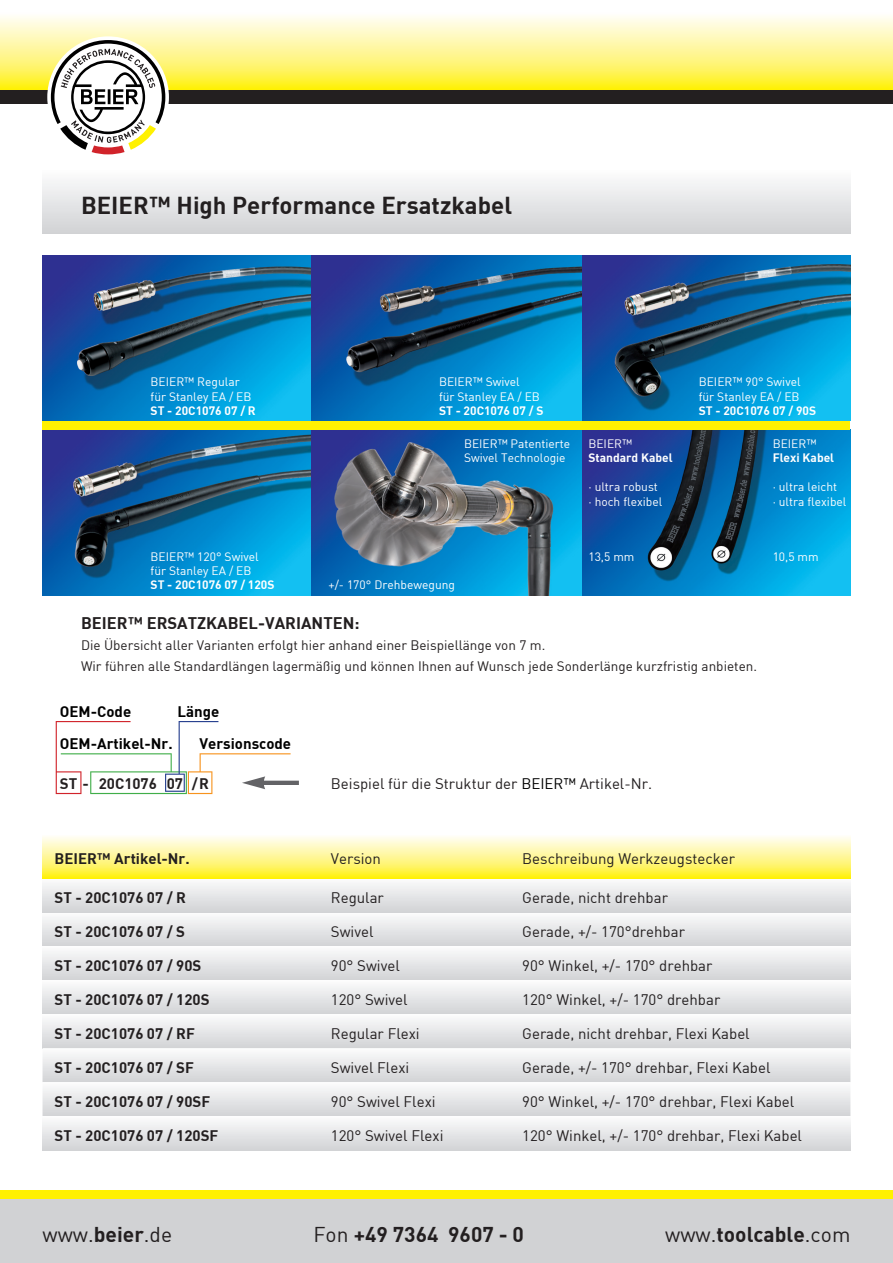
<style>
.page{position:relative;width:893px;height:1263px;background:#fff}
.page>*{position:absolute;margin:0;border:0;box-sizing:border-box;transform-origin:0 0}
.t1{font:24px "DIN Bold";color:#231f20}
.t2{font:21px "DIN Bold";color:#231f20}
.t3{font:21px "DIN";color:#231f20}
.t4{font:16.5px "DIN Bold";color:#231f20}
.t5{font:15px "DIN";color:#231f20}
.t6{font:15px "DIN Bold";color:#231f20}
.t7{font:15px/32.2px "DIN Bold";color:#000}
.t8{font:13.5px/21px "DIN";color:#231f20}
.t9{font:12px/14.4px "DIN";color:#fff}
.t10{font:12px "DIN Bold";color:#fff}
.s1{color:#000}
.s2{font-family:"DIN"}
.s3{font-family:"DIN Bold"}
</style>
<div class="page">
<div style="left:0;top:1199px;width:893px;height:64px;background:#d1d2d4"></div>
<div style="left:0;top:1191px;width:893px;height:8px;background:#fff101"></div>
<div style="left:43px;top:170px;width:807px;height:64px;background:linear-gradient(to bottom,#fcfdfd,#d1d2d5)"></div>
<img style="left:43px;top:429px;width:807px;height:166px">
<img style="left:43px;top:255px;width:807px;height:166px">
<div style="left:43px;top:421px;width:807px;height:8px;background:#fff101"></div>
<div style="left:43px;top:912px;width:807px;height:34px;background:linear-gradient(to bottom,#fcfcfc,#d3d4d7)"></div>
<div style="left:43px;top:878px;width:807px;height:34px;background:linear-gradient(to bottom,#fcfcfc,#d3d4d7)"></div>
<svg style="left:43px;top:952px;width:807px;height:62px"></svg>
<img style="left:43px;top:980px;width:807px;height:1px">
<div style="left:43px;top:1014px;width:807px;height:34px;background:linear-gradient(to bottom,#fcfcfc,#d3d4d7)"></div>
<svg style="left:43px;top:1054px;width:807px;height:62px"></svg>
<img style="left:43px;top:1082px;width:807px;height:1px">
<div style="left:43px;top:1116px;width:807px;height:34px;background:linear-gradient(to bottom,#fcfcfc,#d3d4d7)"></div>
<svg style="left:43px;top:837px;width:807px;height:41px;background:#fff68d"></svg>
<svg style="left:56px;top:721px;width:243px;height:73px"></svg>
<div style="left:0;top:89px;width:893px;height:15px;background:#231f20"></div>
<svg style="left:0;top:16px;width:893px;height:73px;background:#fff791"></svg>
<div style="left:47px;top:36px;width:122px;height:122px;background:#fff;border-radius:50%"></div>
<svg style="left:51px;top:40px;width:114px;height:114px"></svg>
<h1 class="t1" style="left:81px;top:190px;width:433px">BEIER™ High Performance Ersatzkabel</h1>
<p class="t9" style="left:151px;top:375px;width:102px">BEIER™ Regular für Stanley EA / EB</p>
<p class="t10" style="left:151px;top:403px;width:107px">ST - 20C1076 07 / R</p>
<p class="t9" style="left:151px;top:549px;width:110px">BEIER™ 120° Swivel für Stanley EA / EB</p>
<p class="t10" style="left:151px;top:577px;width:126px">ST - 20C1076 07 / 120S</p>
<p class="t9" style="left:439px;top:375px;width:102px">BEIER™ Swivel<br>für Stanley EA / EB</p>
<p class="t10" style="left:439px;top:403px;width:106px">ST - 20C1076 07 / S</p>
<p class="t9" style="left:464px;top:436px;width:108px">BEIER™ Patentierte<br>Swivel Technologie</p>
<p class="t9" style="left:328px;top:578px;width:128px">+/- 170° Drehbewegung</p>
<p class="t9" style="left:588px;top:436px;width:45px">BEIER™</p>
<p class="t10" style="left:588px;top:450px;width:86px">Standard Kabel</p>
<p class="t9" style="left:588px;top:479px;width:75px">· ultra robust · hoch flexibel</p>
<p class="t9" style="left:699px;top:375px;width:103px">BEIER™ 90° Swivel für Stanley EA / EB</p>
<p class="t10" style="left:699px;top:403px;width:119px">ST - 20C1076 07 / 90S</p>
<p class="t9" style="left:773px;top:436px;width:45px">BEIER™</p>
<p class="t10" style="left:773px;top:450px;width:63px">Flexi Kabel</p>
<p class="t9" style="left:773px;top:479px;width:75px">· ultra leicht<br>· ultra flexibel</p>
<p class="t9" style="left:588px;top:549px;width:48px">13,5 mm</p>
<p class="t9" style="left:773px;top:549px;width:48px">10,5 mm</p>
<p class="t4" style="left:81px;top:612px;width:280px">BEIER™ ERSATZKABEL-VARIANTEN:</p>
<p class="t8" style="left:81px;top:634px;width:678px">Die Übersicht aller Varianten erfolgt hier anhand einer Beispiellänge von 7 m.<br>Wir führen alle Standardlängen lagermäßig und können Ihnen auf Wunsch jede Sonderlänge kurzfristig anbieten.</p>
<p class="t7" style="left:60px;top:695px;width:73px">OEM-Code</p>
<p class="t7" style="left:200px;top:695px;width:93px;text-indent:-22px">Länge<br>Versionscode</p>
<p class="t7" style="left:60px;top:727px;width:114px">OEM-Artikel-Nr.</p>
<p class="t6" style="left:60px;top:774px;width:151px">ST - 20C1076 07 /R</p>
<p class="t5" style="left:331px;top:774px;width:323px">Beispiel für die Struktur der <span class="s1">BEIER™</span> Artikel-Nr.</p>
<p class="t6" style="left:55px;top:849px;width:137px">BEIER™ Artikel-Nr.</p>
<p class="t5" style="left:331px;top:849px;width:52px">Version</p>
<p class="t5" style="left:522px;top:849px;width:214px">Beschreibung Werkzeugstecker</p>
<p class="t6" style="left:55px;top:887px;width:133px">ST - 20C1076 07 / R</p>
<p class="t5" style="left:331px;top:888px;width:55px">Regular</p>
<p class="t5" style="left:522px;top:888px;width:147px">Gerade, nicht drehbar</p>
<p class="t6" style="left:55px;top:921px;width:132px">ST - 20C1076 07 / S</p>
<p class="t5" style="left:331px;top:922px;width:44px">Swivel</p>
<p class="t5" style="left:522px;top:922px;width:164px">Gerade, +/- 170°drehbar</p>
<p class="t6" style="left:55px;top:955px;width:148px">ST - 20C1076 07 / 90S</p>
<p class="t5" style="left:331px;top:956px;width:70px">90° Swivel</p>
<p class="t5" style="left:522px;top:956px;width:192px">90° Winkel, +/- 170° drehbar</p>
<p class="t6" style="left:55px;top:989px;width:157px">ST - 20C1076 07 / 120S</p>
<p class="t5" style="left:331px;top:990px;width:78px">120° Swivel</p>
<p class="t5" style="left:522px;top:990px;width:200px">120° Winkel, +/- 170° drehbar</p>
<p class="t6" style="left:55px;top:1023px;width:142px">ST - 20C1076 07 / RF</p>
<p class="t5" style="left:331px;top:1024px;width:90px">Regular Flexi</p>
<p class="t5" style="left:522px;top:1024px;width:229px">Gerade, nicht drehbar, Flexi Kabel</p>
<p class="t6" style="left:55px;top:1057px;width:141px">ST - 20C1076 07 / SF</p>
<p class="t5" style="left:331px;top:1058px;width:80px">Swivel Flexi</p>
<p class="t5" style="left:522px;top:1058px;width:250px">Gerade, +/- 170° drehbar, Flexi Kabel</p>
<p class="t6" style="left:55px;top:1091px;width:157px">ST - 20C1076 07 / 90SF</p>
<p class="t5" style="left:331px;top:1092px;width:106px">90° Swivel Flexi</p>
<p class="t5" style="left:522px;top:1092px;width:273px">90° Winkel, +/- 170° drehbar, Flexi Kabel</p>
<p class="t6" style="left:55px;top:1125px;width:165px">ST - 20C1076 07 / 120SF</p>
<p class="t5" style="left:331px;top:1126px;width:114px">120° Swivel Flexi</p>
<p class="t5" style="left:522px;top:1126px;width:281px">120° Winkel, +/- 170° drehbar, Flexi Kabel</p>
<h2 class="t2" style="left:313px;top:1220px;width:212px"><span class="s2">Fon</span> +49 7364 9607 - 0</h2>
<h2 class="t3" style="left:43px;top:1221px;width:131px">www.<span class="s3">beier</span>.de</h2>
<h2 class="t2" style="left:665px;top:1220px;width:187px"><span class="s2">www.</span>toolcable<span class="s2">.com</span></h2>
</div>
